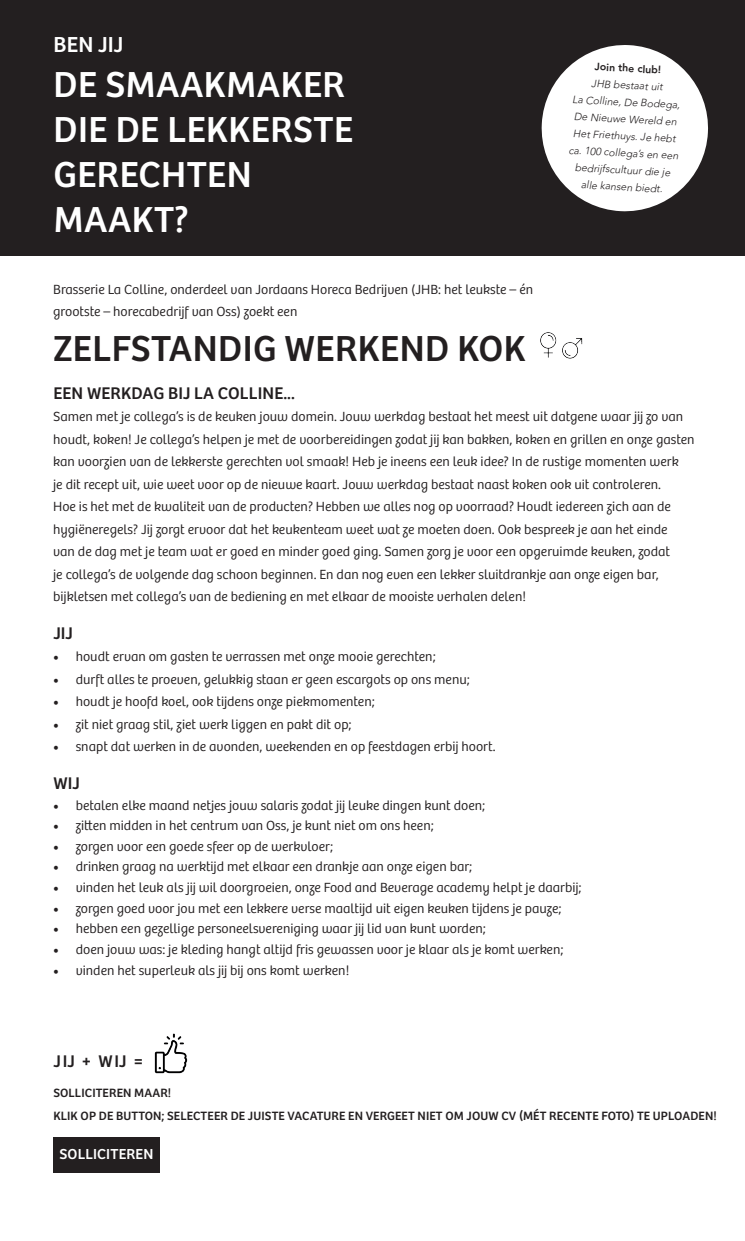
<style>
.page{position:relative;width:745px;height:1241px;background:#fff}
.page>*{position:absolute;margin:0;border:0;box-sizing:border-box;transform-origin:0 0}
.t1{font:37.5px/45px "Bree";letter-spacing:.01em;color:#fff}
.t2{font:37.5px "Bree";letter-spacing:.01em;color:#231f20}
.t3{font:22.5px "Bree";color:#fff}
.t4{font:17.5px "Bree";letter-spacing:.01em;color:#231f20}
.t5{font:15px "Bree";letter-spacing:.01em;color:#fff}
.t6{font:300 13.75px/22.5px "Bree";color:#231f20}
.t7{font:12.5px/22.5px "Bree";letter-spacing:.01em;color:#231f20}
.t8{font:italic 300 10.5px/17px "Avenir";color:#231f20;text-align:center}
.t9{font:800 10.5px "Avenir";color:#231f20}
.s1{font-family:"Minion Pro";font-weight:400;font-size:15px}
</style>
<div class="page">
<div style="left:0;top:0;width:744px;height:255px;background:#231f20"></div>
<svg style="left:541px;top:45px;width:167px;height:167px"></svg>
<img style="left:540px;top:332px;width:43px;height:27px">
<img style="left:154px;top:1033px;width:34px;height:41px">
<div style="left:53px;top:1137px;width:106px;height:35px;background:#231f20"></div>
<h2 class="t3" style="left:53px;top:27px;width:72px">BEN JIJ</h2>
<h1 class="t1" style="left:54px;top:59px;width:301px">DE SMAAKMAKER<br>DIE DE LEKKERSTE<br>GERECHTEN<br>MAAKT?</h1>
<p class="t9" style="left:594px;top:60px;width:68px;rotate:3deg">Join the club!</p>
<p class="t8" style="left:572px;top:74px;width:111px;rotate:3deg">JHB bestaat uit<br>La Colline, De Bodega,<br>De Nieuwe Wereld en<br>Het Friethuys. Je hebt ca. 100 collega’s en een bedrijfscultuur die je alle kansen biedt.</p>
<p class="t6" style="left:53px;top:277px;width:481px">Brasserie La Colline, onderdeel van Jordaans Horeca Bedrijven (JHB: het leukste – én grootste – horecabedrijf van Oss) zoekt een</p>
<h1 class="t2" style="left:54px;top:320px;width:473px">ZELFSTANDIG WERKEND KOK</h1>
<p class="t4" style="left:53px;top:379px;width:243px">EEN WERKDAG BIJ LA COLLINE...</p>
<p class="t6" style="left:53px;top:404px;width:642px">Samen met je collega’s is de keuken jouw domein. Jouw werkdag bestaat het meest uit datgene waar jij zo van houdt, koken! Je collega’s helpen je met de voorbereidingen zodat jij kan bakken, koken en grillen en onze gasten kan voorzien van de lekkerste gerechten vol smaak! Heb je ineens een leuk idee? In de rustige momenten werk<br>je dit recept uit, wie weet voor op de nieuwe kaart. Jouw werkdag bestaat naast koken ook uit controleren.<br>Hoe is het met de kwaliteit van de producten? Hebben we alles nog op voorraad? Houdt iedereen zich aan de hygiëneregels? Jij zorgt ervoor dat het keukenteam weet wat ze moeten doen. Ook bespreek je aan het einde<br>van de dag met je team wat er goed en minder goed ging. Samen zorg je voor een opgeruimde keuken, zodat<br>je collega’s de volgende dag schoon beginnen. En dan nog even een lekker sluitdrankje aan onze eigen bar, bijkletsen met collega’s van de bediening en met elkaar de mooiste verhalen delen!</p>
<p class="t4" style="left:53px;top:619px;width:21px">JIJ</p>
<p class="t6" style="left:53px;top:644px;width:384px"><span class="s1">•</span> houdt ervan om gasten te verrassen met onze mooie gerechten;</p>
<p class="t6" style="left:53px;top:667px;width:418px"><span class="s1">•</span> durft alles te proeven, gelukkig staan er geen escargots op ons menu;</p>
<p class="t6" style="left:53px;top:689px;width:323px"><span class="s1">•</span> houdt je hoofd koel, ook tijdens onze piekmomenten;</p>
<p class="t6" style="left:53px;top:712px;width:300px"><span class="s1">•</span> zit niet graag stil, ziet werk liggen en pakt dit op;</p>
<p class="t6" style="left:53px;top:734px;width:443px"><span class="s1">•</span> snapt dat werken in de avonden, weekenden en op feestdagen erbij hoort.</p>
<p class="t4" style="left:53px;top:769px;width:28px">WIJ</p>
<p class="t6" style="left:53px;top:792px;width:433px"><span class="s1">•</span> betalen elke maand netjes jouw salaris zodat jij leuke dingen kunt doen;</p>
<p class="t6" style="left:53px;top:813px;width:382px"><span class="s1">•</span> zitten midden in het centrum van Oss, je kunt niet om ons heen;</p>
<p class="t6" style="left:53px;top:834px;width:281px"><span class="s1">•</span> zorgen voor een goede sfeer op de werkvloer;</p>
<p class="t6" style="left:53px;top:854px;width:420px"><span class="s1">•</span> drinken graag na werktijd met elkaar een drankje aan onze eigen bar;</p>
<p class="t6" style="left:53px;top:875px;width:529px"><span class="s1">•</span> vinden het leuk als jij wil doorgroeien, onze Food and Beverage academy helpt je daarbij;</p>
<p class="t6" style="left:53px;top:895px;width:509px"><span class="s1">•</span> zorgen goed voor jou met een lekkere verse maaltijd uit eigen keuken tijdens je pauze;</p>
<p class="t6" style="left:53px;top:916px;width:434px"><span class="s1">•</span> hebben een gezellige personeelsvereniging waar jij lid van kunt worden;</p>
<p class="t6" style="left:53px;top:937px;width:511px"><span class="s1">•</span> doen jouw was: je kleding hangt altijd fris gewassen voor je klaar als je komt werken;</p>
<p class="t6" style="left:53px;top:957px;width:297px"><span class="s1">•</span> vinden het superleuk als jij bij ons komt werken!</p>
<p class="t4" style="left:53px;top:1047px;width:91px">JIJ + WIJ =</p>
<p class="t7" style="left:53px;top:1080px;width:664px">SOLLICITEREN MAAR!<br>KLIK OP DE BUTTON; SELECTEER DE JUISTE VACATURE EN VERGEET NIET OM JOUW CV (MÉT RECENTE FOTO) TE UPLOADEN!</p>
<p class="t5" style="left:59px;top:1141px;width:95px">SOLLICITEREN</p>
</div>
